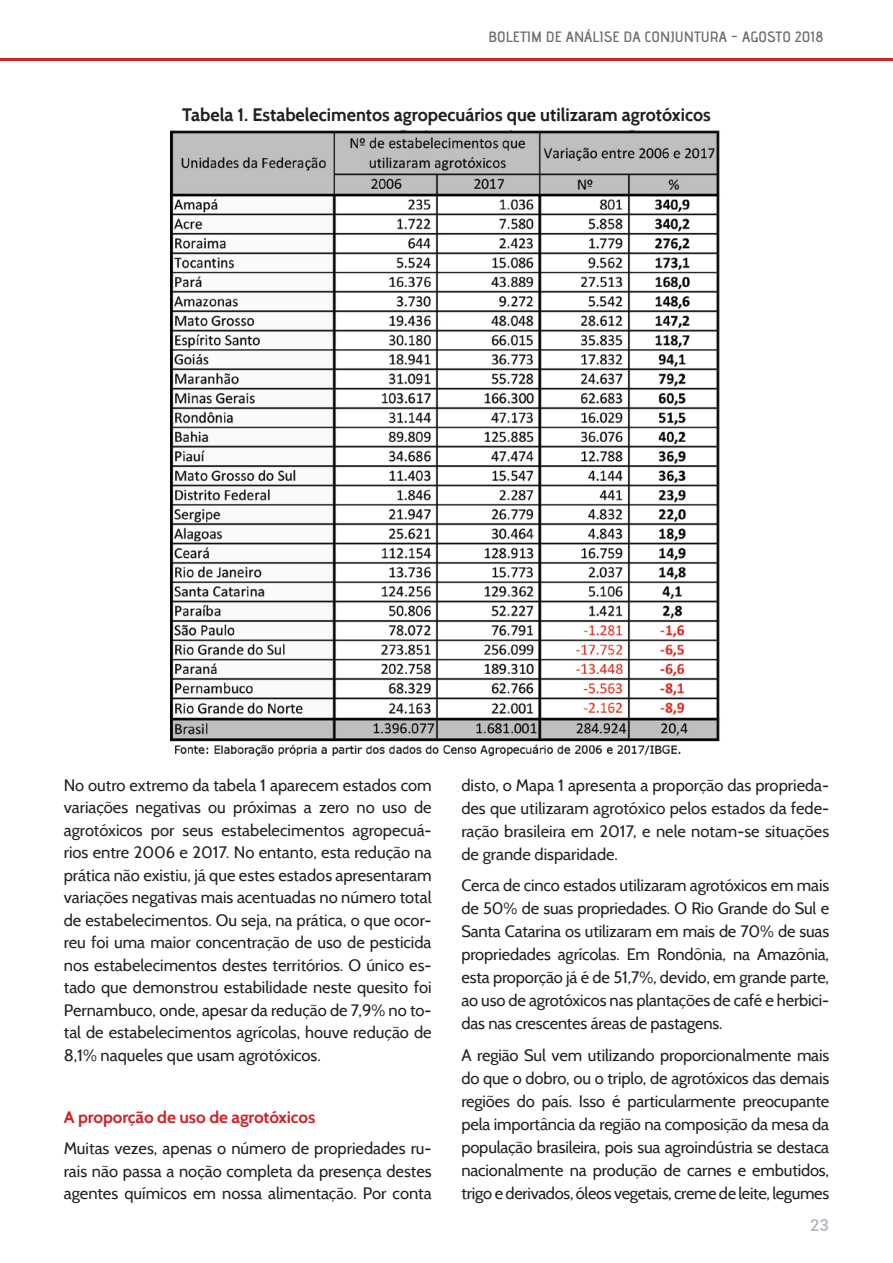
<style>
.page{position:relative;width:893px;height:1263px;background:#fff}
.page>*{position:absolute;margin:0;border:0;box-sizing:border-box;transform-origin:0 0}
.t1{font:700 18px "Cabin";color:#231f20}
.t2{font:16.5px/23.1px "Cabin";letter-spacing:-.005em;color:#231f20;text-align:justify}
.t3{font:700 16.5px "Cabin";letter-spacing:-.01em;color:#d1232a;scale:1.05 1}
.t4{font:500 16.5px "Roboto";color:#b1b5be}
.t5{font:15px "advent Bd 2";color:#6c6d70;scale:1.05 1}
</style>
<div class="page">
<hr style="left:0;top:58px;width:893px;height:3px;background:#d1232a">
<img style="left:170px;top:129px;width:550px;height:628px">
<p class="t5" style="left:488px;top:28px;width:321px">BOLETIM DE ANÁLISE DA CONJUNTURA - AGOSTO 2018</p>
<p class="t1" style="left:182px;top:104px;width:530px">Tabela 1. Estabelecimentos agropecuários que utilizaram agrotóxicos</p>
<p class="t2" style="left:64px;top:773px;width:369px;line-height:22.5px">No outro extremo da tabela 1 aparecem estados com variações negativas ou próximas a zero no uso de agrotóxicos por seus estabelecimentos agropecuá&shy;rios entre 2006 e 2017. No entanto, esta redução na prática não existiu, já que estes estados apresentaram variações negativas mais acentuadas no número total de estabelecimentos. Ou seja, na prática, o que ocor&shy;reu foi uma maior concentração de uso de pesticida nos estabelecimentos destes territórios. O único es&shy;tado que demonstrou estabilidade neste quesito foi Pernambuco, onde, apesar da redução de 7,9% no to&shy;tal de estabelecimentos agrícolas, houve redução de 8,1% naqueles que usam agrotóxicos.</p>
<p class="t3" style="left:64px;top:1107px;width:241px">A proporção de uso de agrotóxicos</p>
<p class="t2" style="left:64px;top:1137px;width:369px;line-height:22.5px">Muitas vezes, apenas o número de propriedades ru&shy;rais não passa a noção completa da presença destes agentes químicos em nossa alimentação. Por conta</p>
<p class="t2" style="left:461px;top:773px;width:369px">disto, o Mapa 1 apresenta a proporção das proprieda&shy;des que utilizaram agrotóxico pelos estados da fede&shy;ração brasileira em 2017, e nele notam-se situações de grande disparidade.</p>
<p class="t2" style="left:461px;top:874px;width:369px">Cerca de cinco estados utilizaram agrotóxicos em mais de 50% de suas propriedades. O Rio Grande do Sul e Santa Catarina os utilizaram em mais de 70% de suas propriedades agrícolas. Em Rondônia, na Amazônia, esta proporção já é de 51,7%, devido, em grande parte, ao uso de agrotóxicos nas plantações de café e herbici&shy;das nas crescentes áreas de pastagens.</p>
<p class="t2" style="left:461px;top:1043px;width:369px">A região Sul vem utilizando proporcionalmente mais do que o dobro, ou o triplo, de agrotóxicos das demais regiões do país. Isso é particularmente preocupante pela importância da região na composição da mesa da população brasileira, pois sua agroindústria se destaca nacionalmente na produção de carnes e embutidos, trigo e derivados, óleos vegetais, creme de leite, legumes</p>
<p class="t4" style="left:810px;top:1214px;width:20px">23</p>
</div>
